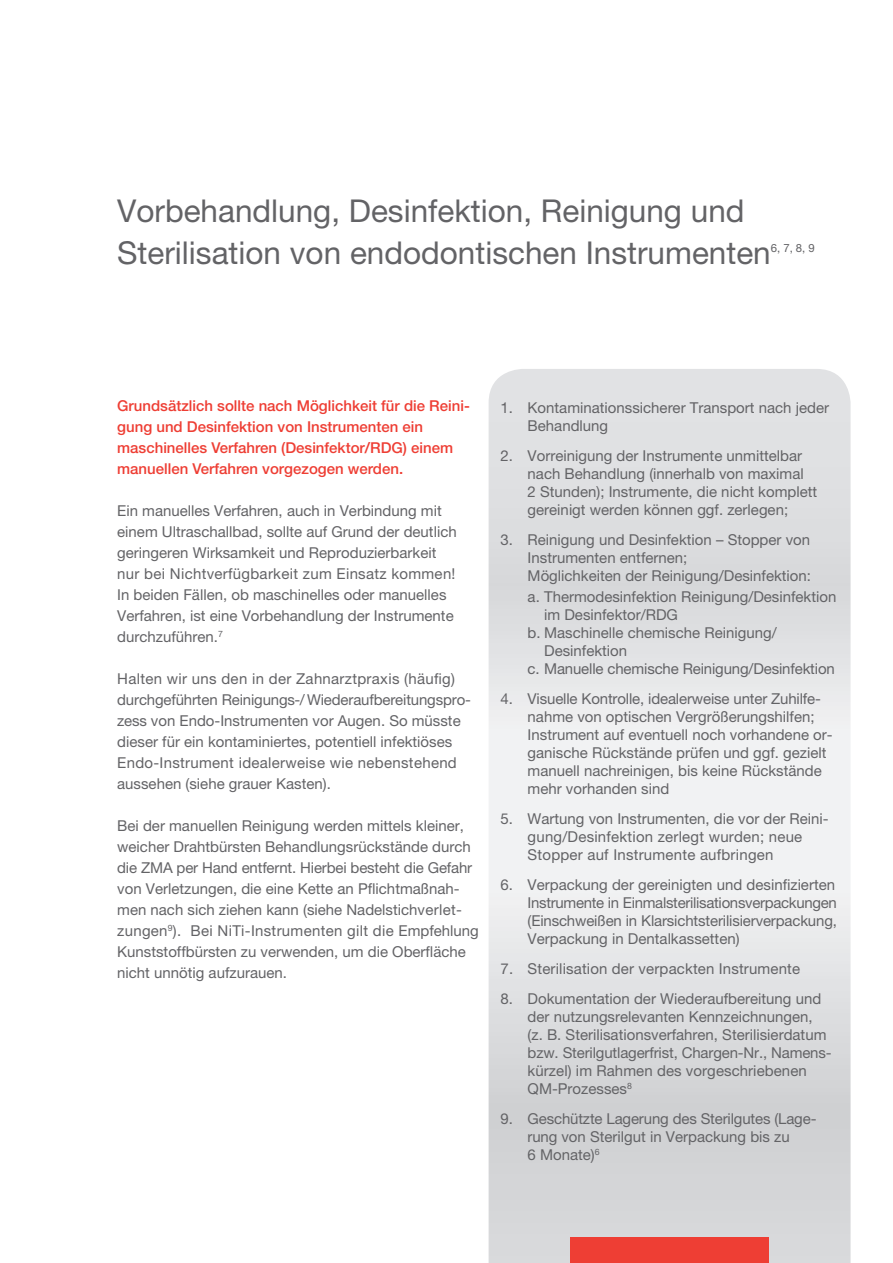
<style>
.page{position:relative;width:893px;height:1263px;background:#fff}
.page>*{position:absolute;margin:0;border:0;box-sizing:border-box;transform-origin:0 0}
.t1{font:31.5px/42px "Helvetica Neue LT Pro";color:#636366}
.t2{font:15px/18px "Helvetica Neue LT Pro";color:#636366}
.t3{font:500 15px/21px "Helvetica Neue LT Pro";color:#ee3e34}
.t4{font:11.4px "Helvetica Neue LT Pro";color:#636366}
</style>
<div class="page">
<svg style="left:489px;top:369px;width:361px;height:894px"></svg>
<div style="left:570px;top:1237px;width:199px;height:26px;background:#ee3e34"></div>
<h1 class="t1" style="left:117px;top:189px;width:655px">Vorbehandlung, Desinfektion, Reinigung und<br>Sterilisation von endodontischen Instrumenten</h1>
<p class="t4" style="left:771px;top:241px;width:45px">6, 7, 8, 9</p>
<p class="t3" style="left:117px;top:395px;width:354px">Grundsätzlich sollte nach Möglichkeit für die Reini&shy;gung und Desinfektion von Instrumenten ein maschinelles Verfahren (Desinfektor/RDG) einem manuellen Verfahren vorgezogen werden.</p>
<p class="t2" style="left:117px;top:500px;width:341px;line-height:21px">Ein manuelles Verfahren, auch in Verbindung mit einem Ultraschallbad, sollte auf Grund der deutlich geringeren Wirksamkeit und Reproduzierbarkeit nur bei Nichtverfügbarkeit zum Einsatz kommen!<br>In beiden Fällen, ob maschinelles oder manuelles Verfahren, ist eine Vorbehandlung der Instrumente durchzuführen.<sup>7</sup></p>
<p class="t2" style="left:117px;top:668px;width:355px;line-height:21px">Halten wir uns den in der Zahnarztpraxis (häufig) durchgeführten Reinigungs-/ Wiederaufbereitungspro&shy;zess von Endo-Instrumenten vor Augen. So müsste dieser für ein kontaminiertes, potentiell infektiöses Endo-Instrument idealerweise wie nebenstehend aussehen (siehe grauer Kasten).</p>
<p class="t2" style="left:117px;top:815px;width:363px;line-height:21px">Bei der manuellen Reinigung werden mittels kleiner, weicher Drahtbürsten Behandlungsrückstände durch die ZMA per Hand entfernt. Hierbei besteht die Gefahr von Verletzungen, die eine Kette an Pflichtmaßnah&shy;men nach sich ziehen kann (siehe Nadelstichverlet&shy;zungen<sup>9</sup>). Bei NiTi-Instrumenten gilt die Empfehlung Kunststoffbürsten zu verwenden, um die Oberfläche nicht unnötig aufzurauen.</p>
<p class="t2" style="left:528px;top:398px;width:303px;text-indent:-27px">1. Kontaminationssicherer Transport nach jeder<br>Behandlung</p>
<p class="t2" style="left:528px;top:446px;width:291px;text-indent:-27px">2. Vorreinigung der Instrumente unmittelbar nach Behandlung (innerhalb von maximal<br>2 Stunden); Instrumente, die nicht komplett gereinigt werden können ggf. zerlegen;</p>
<p class="t2" style="left:528px;top:530px;width:285px;text-indent:-27px">3. Reinigung und Desinfektion – Stopper von<br>Instrumenten entfernen;<br>Möglichkeiten der Reinigung/Desinfektion:</p>
<p class="t2" style="left:528px;top:587px;width:310px">a. Thermodesinfektion Reinigung/Desinfektion</p>
<p class="t2" style="left:544px;top:605px;width:135px">im Desinfektor/RDG</p>
<p class="t2" style="left:528px;top:623px;width:251px">b. Maschinelle chemische Reinigung/</p>
<p class="t2" style="left:544px;top:641px;width:85px">Desinfektion</p>
<p class="t2" style="left:528px;top:659px;width:309px">c. Manuelle chemische Reinigung/Desinfektion</p>
<p class="t2" style="left:528px;top:689px;width:307px;text-indent:-27px">4. Visuelle Kontrolle, idealerweise unter Zuhilfe&shy;nahme von optischen Vergrößerungshilfen; Instrument auf eventuell noch vorhandene or&shy;ganische Rückstände prüfen und ggf. gezielt manuell nachreinigen, bis keine Rückstände mehr vorhanden sind</p>
<p class="t2" style="left:528px;top:809px;width:303px;text-indent:-27px">5. Wartung von Instrumenten, die vor der Reini&shy;gung/Desinfektion zerlegt wurden; neue<br>Stopper auf Instrumente aufbringen</p>
<p class="t2" style="left:528px;top:875px;width:311px;text-indent:-27px">6. Verpackung der gereinigten und desinfizierten Instrumente in Einmalsterilisationsverpackungen (Einschweißen in Klarsichtsterilisierverpackung, Verpackung in Dentalkassetten)</p>
<p class="t2" style="left:501px;top:959px;width:301px">7. Sterilisation der verpackten Instrumente</p>
<p class="t2" style="left:528px;top:989px;width:306px;text-indent:-27px">8. Dokumentation der Wiederaufbereitung und der nutzungsrelevanten Kennzeichnungen,<br>(z. B. Sterilisationsverfahren, Sterilisierdatum bzw. Sterilgutlagerfrist, Chargen-Nr., Namens&shy;kürzel) im Rahmen des vorgeschriebenen QM-Prozesses<sup>8</sup></p>
<p class="t2" style="left:528px;top:1109px;width:290px;text-indent:-27px">9. Geschützte Lagerung des Sterilgutes (Lage&shy;rung von Sterilgut in Verpackung bis zu<br>6 Monate)<sup>6</sup></p>
</div>
